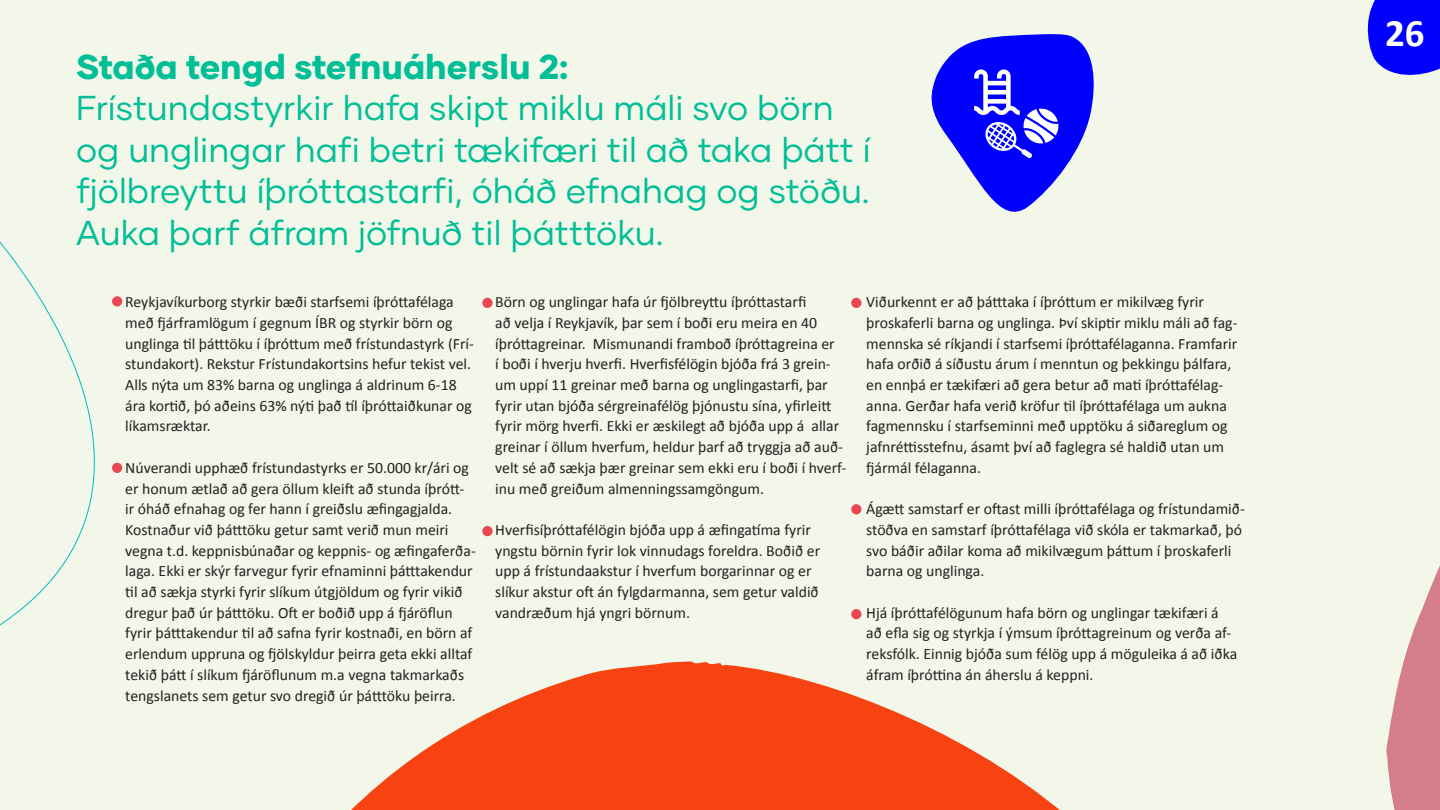
<style>
.page{position:relative;width:1440px;height:810px;background:#f2f7e9}
.page>*{position:absolute;margin:0;border:0;box-sizing:border-box;transform-origin:0 0}
.t1{font:700 39px "Calibri";color:#fff}
.t2{font:34.5px/41.4px "Gilmer";color:#00be96}
.t3{font:800 34.5px "Gilmer";color:#00be96}
.t4{font:15.75px/20.7px "Calibri";color:#212121}
</style>
<div class="page">
<svg style="left:1386px;top:566px;width:54px;height:244px"></svg>
<svg style="left:0;top:241px;width:123px;height:385px"></svg>
<svg style="left:1367px;top:0;width:73px;height:75px;background:#1717fc"></svg>
<svg style="left:351px;top:661px;width:709px;height:149px;fill:#f74311"></svg>
<svg style="left:931px;top:34px;width:163px;height:178px"></svg>
<div style="left:112px;top:296px;width:10px;height:11px;background:#e94852;border-radius:50%"></div>
<div style="left:112px;top:463px;width:10px;height:10px;background:#e94852;border-radius:50%"></div>
<div style="left:482px;top:298px;width:11px;height:10px;background:#e94852;border-radius:50%"></div>
<div style="left:851px;top:298px;width:10px;height:10px;background:#e94852;border-radius:50%"></div>
<div style="left:851px;top:504px;width:10px;height:10px;background:#e94852;border-radius:50%"></div>
<div style="left:851px;top:609px;width:10px;height:10px;background:#e94852;border-radius:50%"></div>
<div style="left:482px;top:526px;width:11px;height:10px;background:#e94852;border-radius:50%"></div>
<h2 class="t3" style="left:76px;top:45px;width:494px">Staða tengd stefnuáherslu 2:</h2>
<h2 class="t2" style="left:76px;top:87px;width:796px">Frístundastyrkir hafa skipt miklu máli svo börn og unglingar hafi betri tækifæri til að taka þátt í fjölbreyttu íþróttastarfi, óháð efnahag og stöðu.<br>Auka þarf áfram jöfnuð til þátttöku.</h2>
<p class="t4" style="left:125px;top:291px;width:350px">Reykjavíkurborg styrkir bæði starfsemi íþróttafélaga með fjárframlögum í gegnum ÍBR og styrkir börn og unglinga til þátttöku í íþróttum með frístundastyrk (Frí&shy;stundakort). Rekstur Frístundakortsins hefur tekist vel.<br>Alls nýta um 83% barna og unglinga á aldrinum 6-18 ára kortið, þó aðeins 63% nýti það tíl íþróttaiðkunar og líkamsræktar.</p>
<p class="t4" style="left:125px;top:457px;width:352px">Núverandi upphæð frístundastyrks er 50.000 kr/ári og er honum ætlað að gera öllum kleift að stunda íþrótt&shy;ir óháð efnahag og fer hann í greiðslu æfingagjalda.<br>Kostnaður við þátttöku getur samt verið mun meiri vegna t.d. keppnisbúnaðar og keppnis- og æfingaferða&shy;laga. Ekki er skýr farvegur fyrir efnaminni þátttakendur til að sækja styrki fyrir slíkum útgjöldum og fyrir vikið dregur það úr þátttöku. Oft er boðið upp á fjáröflun fyrir þátttakendur til að safna fyrir kostnaði, en börn af erlendum uppruna og fjölskyldur þeirra geta ekki alltaf tekið þátt í slíkum fjáröflunum m.a vegna takmarkaðs tengslanets sem getur svo dregið úr þátttöku þeirra.</p>
<p class="t4" style="left:495px;top:291px;width:353px">Börn og unglingar hafa úr fjölbreyttu íþróttastarfi<br>að velja í Reykjavík, þar sem í boði eru meira en 40 íþróttagreinar. Mismunandi framboð íþróttagreina er<br>í boði í hverju hverfi. Hverfisfélögin bjóða frá 3 grein&shy;um uppí 11 greinar með barna og unglingastarfi, þar fyrir utan bjóða sérgreinafélög þjónustu sína, yfirleitt fyrir mörg hverfi. Ekki er æskilegt að bjóða upp á allar greinar í öllum hverfum, heldur þarf að tryggja að auð&shy;velt sé að sækja þær greinar sem ekki eru í boði í hverf&shy;inu með greiðum almenningssamgöngum.</p>
<p class="t4" style="left:495px;top:519px;width:326px">Hverfisíþróttafélögin bjóða upp á æfingatíma fyrir yngstu börnin fyrir lok vinnudags foreldra. Boðið er upp á frístundaakstur í hverfum borgarinnar og er slíkur akstur oft án fylgdarmanna, sem getur valdið vandræðum hjá yngri börnum.</p>
<p class="t4" style="left:866px;top:291px;width:373px">Viðurkennt er að þátttaka í íþróttum er mikilvæg fyrir þroskaferli barna og unglinga. Því skiptir miklu máli að fag&shy;mennska sé ríkjandi í starfsemi íþróttafélaganna. Framfarir hafa orðið á síðustu árum í menntun og þekkingu þálfara, en ennþá er tækifæri að gera betur að mati íþróttafélag&shy;anna. Gerðar hafa verið kröfur til íþróttafélaga um aukna fagmennsku í starfseminni með upptöku á siðareglum og jafnréttisstefnu, ásamt því að faglegra sé haldið utan um fjármál félaganna.</p>
<p class="t4" style="left:866px;top:498px;width:380px">Ágætt samstarf er oftast milli íþróttafélaga og frístundamið&shy;stöðva en samstarf íþróttafélaga við skóla er takmarkað, þó svo báðir aðilar koma að mikilvægum þáttum í þroskaferli barna og unglinga.</p>
<p class="t4" style="left:866px;top:601px;width:373px">Hjá íþróttafélögunum hafa börn og unglingar tækifæri á að efla sig og styrkja í ýmsum íþróttagreinum og verða af&shy;reksfólk. Einnig bjóða sum félög upp á möguleika á að iðka áfram íþróttina án áherslu á keppni.</p>
<h1 class="t1" style="left:1385px;top:9px;width:41px">26</h1>
</div>
